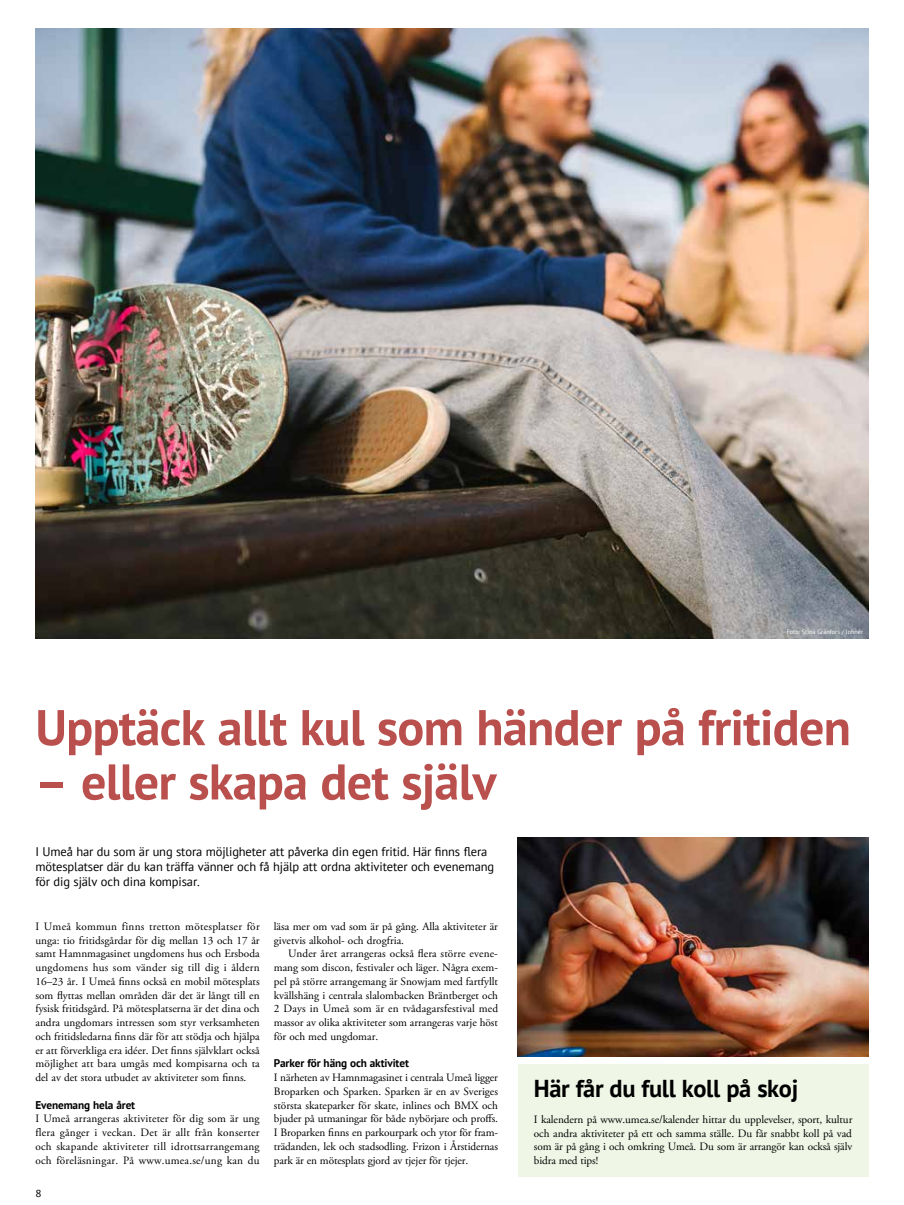
<style>
.page{position:relative;width:904px;height:1205px;background:#fff}
.page>*{position:absolute;margin:0;border:0;box-sizing:border-box;transform-origin:0 0}
.t1{font:700 50.12px "PT Sans";letter-spacing:-.015em;color:#ba504d}
.t2{font:700 24.38px "PT Sans";letter-spacing:-.015em;color:#000}
.t3{font:12.5px/15px "PT Sans";letter-spacing:-.01em;color:#000}
.t4{font:11.25px/13.8px "Adobe Garamond Pro";color:#000;text-align:justify}
.t5{font:700 11.25px "PT Sans";letter-spacing:-.01em;color:#000}
.t6{font:10.12px "PT Sans";color:#000;scale:1.11 1}
.t7{font:6.25px "PT Sans";color:#fff}
</style>
<div class="page">
<div style="left:517px;top:1064px;width:351px;height:112px;background:#eff6e6"></div>
<img style="left:517px;top:838px;width:351px;height:218px">
<img style="left:35px;top:28px;width:833px;height:611px">
<p class="t7" style="left:786px;top:628px;width:78px">Foto: Stina Gränfors / Johnér</p>
<h1 class="t1" style="left:35px;top:694px;width:817px">Upptäck allt kul som händer på fritiden</h1>
<h1 class="t1" style="left:35px;top:748px;width:462px">– eller skapa det själv</h1>
<p class="t3" style="left:35px;top:844px;width:460px">I Umeå har du som är ung stora möjligheter att påverka din egen fritid. Här finns flera mötesplatser där du kan träffa vänner och få hjälp att ordna aktiviteter och evenemang för dig själv och dina kompisar.</p>
<p class="t4" style="left:35px;top:920px;width:226px">I Umeå kommun finns tretton mötesplatser för unga: tio fritidsgårdar för dig mellan 13 och 17 år samt Hamnmagasinet ungdomens hus och Ersboda ungdomens hus som vänder sig till dig i åldern 16–23 år. I Umeå finns också en mobil mötesplats som flyttas mellan områden där det är långt till en fysisk fritidsgård. På mötesplatserna är det dina och andra ungdomars intressen som styr verksamheten och fritidsledarna finns där för att stödja och hjälpa er att förverkliga era idéer. Det finns självklart också möjlighet att bara umgås med kompisarna och ta del av det stora utbudet av aktiviteter som finns.</p>
<p class="t5" style="left:35px;top:1097px;width:101px">Evenemang hela året</p>
<p class="t4" style="left:35px;top:1112px;width:226px">I Umeå arrangeras aktiviteter för dig som är ung flera gånger i veckan. Det är allt från konserter och skapande aktiviteter till idrottsarrangemang och föreläsningar. På www.umea.se/ung kan du</p>
<p class="t6" style="left:35px;top:1187px;width:7px">8</p>
<p class="t4" style="left:274px;top:920px;width:226px">läsa mer om vad som är på gång. Alla aktiviteter är givetvis alkohol- och drogfria.</p>
<p class="t4" style="left:274px;top:947px;width:226px;text-indent:14px">Under året arrangeras också flera större evene&shy;mang som discon, festivaler och läger. Några exem&shy;pel på större arrangemang är Snowjam med fartfyllt kvällshäng i centrala slalombacken Bräntberget och 2 Days in Umeå som är en tvådagarsfestival med massor av olika aktiviteter som arrangeras varje höst för och med ungdomar.</p>
<p class="t5" style="left:274px;top:1056px;width:137px">Parker för häng och aktivitet</p>
<p class="t4" style="left:274px;top:1071px;width:226px">I närheten av Hamnmagasinet i centrala Umeå ligger Broparken och Sparken. Sparken är en av Sveriges största skateparker för skate, inlines och BMX och bjuder på utmaningar för både nybörjare och proffs.<br>I Broparken finns en parkourpark och ytor för fram&shy;trädanden, lek och stadsodling. Frizon i Årstidernas park är en mötesplats gjord av tjejer för tjejer.</p>
<h2 class="t2" style="left:534px;top:1072px;width:266px">Här får du full koll på skoj</h2>
<p class="t4" style="left:534px;top:1113px;width:320px">I kalendern på www.umea.se/kalender hittar du upplevelser, sport, kultur och andra aktiviteter på ett och samma ställe. Du får snabbt koll på vad som är på gång i och omkring Umeå. Du som är arrangör kan också själv bidra med tips!</p>
</div>
